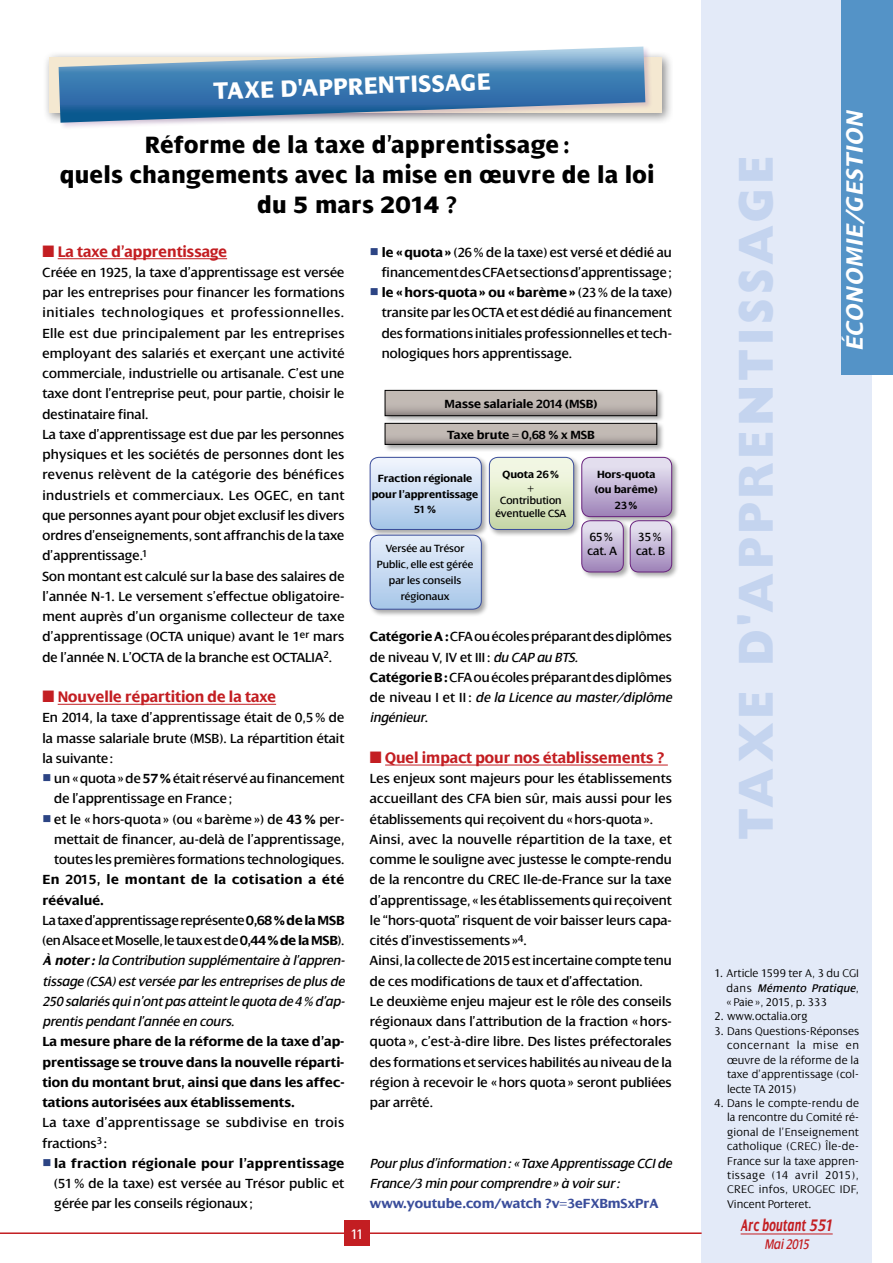
<style>
.page{position:relative;width:893px;height:1263px;background:#fff}
.page>*{position:absolute;margin:0;border:0;box-sizing:border-box;transform-origin:0 0}
.t1{font:800 49.5px "Gill Sans";letter-spacing:.095em;color:#c4d4ef;scale:.9 1}
.t2{font:800 25.5px/30px "Dialog";letter-spacing:.02em;color:#000;text-align:center;scale:.9 1}
.t3{font:800 25.5px "Dialog";color:#fff;scale:.9 1}
.t4{font:italic 700 25.5px "Dialog";color:#fff}
.t5{font:italic 700 18px "Dialog";letter-spacing:.02em;color:#c31e22;scale:.65 1}
.t6{font:700 16.5px "Dialog";color:#c31e22;scale:.95 1}
.t7{font:italic 15px "Dialog";color:#c31e22;scale:.85 1}
.t8{font:15px "Dialog";color:#fff;scale:.85 1}
.t9{font:14.25px/20.2px "Dialog";color:#000}
.t10{font:italic 14.25px/20.2px "Dialog";color:#000}
.t11{font:700 14.25px/20.2px "Dialog";color:#000;text-align:justify}
.t12{font:14.25px/20.2px "Dialog";letter-spacing:.03em;color:#000}
.t13{font:700 14.25px "Dialog";color:#3a4d9b}
.t14{font:700 12.75px "Dialog";color:#000}
.t15{font:12.75px/14px "Dialog";color:#000}
.t16{font:300 12px/14.4px "Dialog";color:#000;text-align:justify}
.t17{font:11.25px/15.8px "Dialog";color:#000;text-align:center}
.t18{font:700 11.25px/15.8px "Dialog";color:#000;text-align:center}
.s1{color:#2c4484}
.s2{font-weight:700}
.s3{font-weight:700;font-style:normal}
.s4{font-style:normal}
.s5{font-style:italic}
.s6{font-weight:400;font-style:italic}
</style>
<div class="page">
<div style="left:702px;top:0;width:170px;height:1263px;background:#e3eaf8"></div>
<hr style="left:0;top:1232px;width:702px;height:2px;background:#c31e22">
<div style="left:344px;top:1220px;width:26px;height:26px;background:#c31e22"></div>
<div style="left:842px;top:0;width:51px;height:374px;background:#5493c7"></div>
<hr style="left:741px;top:1233px;width:92px;height:1px;background:#c31e22">
<hr style="left:58px;top:258px;width:169px;height:1px;background:#c31e22">
<hr style="left:58px;top:704px;width:218px;height:1px;background:#c31e22">
<hr style="left:385px;top:765px;width:283px;height:1px;background:#c31e22">
<div style="left:383px;top:388px;width:281px;height:36px;background:#000;opacity:.35"></div>
<svg style="left:387px;top:392px;width:268px;height:22px;background:#b9b1ac"></svg>
<div style="left:385px;top:390px;width:272px;height:26px;border:1px solid #000"></div>
<div style="left:383px;top:421px;width:281px;height:31px;background:#000;opacity:.35"></div>
<svg style="left:387px;top:425px;width:268px;height:18px;background:#b9b1ac"></svg>
<div style="left:385px;top:423px;width:272px;height:22px;border:1px solid #000"></div>
<div style="left:580px;top:455px;width:99px;height:70px;background:#000;opacity:.35"></div>
<div style="left:580px;top:519px;width:51px;height:61px;background:#000;opacity:.35"></div>
<div style="left:628px;top:519px;width:52px;height:61px;background:#000;opacity:.35"></div>
<svg style="left:582px;top:457px;width:90px;height:115px;background:#c2b3d3"></svg>
<div style="left:630px;top:520px;width:42px;height:52px;border:1px solid #69237e;border-radius:9px"></div>
<div style="left:487px;top:455px;width:94px;height:82px;background:#000;opacity:.35"></div>
<svg style="left:489px;top:457px;width:85px;height:72px;background:#dfe9ca"></svg>
<div style="left:489px;top:457px;width:85px;height:73px;border:1px solid #3a4d9b;border-radius:9px"></div>
<div style="left:368px;top:455px;width:121px;height:82px;background:#000;opacity:.35"></div>
<svg style="left:370px;top:457px;width:111px;height:72px;background:#ccddf2"></svg>
<div style="left:370px;top:457px;width:111px;height:73px;border:1px solid #3a4d9b;border-radius:9px"></div>
<div style="left:368px;top:533px;width:121px;height:84px;background:#000;opacity:.35"></div>
<svg style="left:370px;top:535px;width:111px;height:74px;background:#c6d9f1"></svg>
<div style="left:370px;top:535px;width:111px;height:74px;border:1px solid #3a4d9b;border-radius:9px"></div>
<div style="left:43px;top:50px;width:630px;height:74px;background:#000;opacity:.44"></div>
<div style="left:49px;top:57px;width:612px;height:56px;background:#f4e8d1"></div>
<div style="left:57px;top:45px;width:596px;height:85px;background:#69237e;opacity:.2"></div>
<svg style="left:59px;top:47px;width:586px;height:76px;background:#6e99bf"></svg>
<h2 class="t3" style="left:213px;top:77px;width:201px;rotate:-2deg">Ta xe d'app rentissa</h2>
<h2 class="t2" style="left:60px;top:130px;width:663px">Réforme de la taxe d’apprentissage :<br>quels changements avec la mise en œuvre de la loi du 5 mars 2014 ?</h2>
<p class="t6" style="left:43px;top:242px;width:196px">■ La taxe d’apprentissage</p>
<p class="t9" style="left:43px;top:262px;width:304px">Créée en 1925, la taxe d’apprentissage est versée par les entreprises pour financer les formations initiales technologiques et professionnelles.<br>Elle est due principalement par les entreprises employant des salariés et exerçant une activité commerciale, industrielle ou artisanale. C’est une taxe dont l’entreprise peut, pour partie, choisir le destinataire final.<br>La taxe d’apprentissage est due par les personnes physiques et les sociétés de personnes dont les revenus relèvent de la catégorie des bénéfices industriels et commerciaux. Les OGEC, en tant que personnes ayant pour objet exclusif les divers ordres d’enseignements, sont affranchis de la taxe d’apprentissage.<sup>1<br></sup>Son montant est calculé sur la base des salaires de l’année N-1. Le versement s’effectue obligatoire&shy;ment auprès d’un organisme collecteur de taxe d’apprentissage (OCTA unique) avant le 1<sup>er</sup> mars de l’année N. L’OCTA de la branche est OCTALIA<sup>2</sup>.</p>
<p class="t6" style="left:43px;top:688px;width:247px">■ Nouvelle répartition de la taxe</p>
<p class="t9" style="left:43px;top:708px;width:303px;text-align:justify">En 2014, la taxe d’apprentissage était de 0,5% de la masse salariale brute (MSB). La répartition était la suivante :</p>
<p class="t9" style="left:54px;top:768px;width:292px;text-indent:-12px"><span class="s1">■</span> un «quota » de <span class="s2">57%</span> était réservé au financement de l’apprentissage en France ;</p>
<p class="t9" style="left:54px;top:809px;width:292px;text-align:justify;text-indent:-12px"><span class="s1">■</span> et le «hors-quota » (ou «barème ») de <span class="s2">43%</span> per&shy;mettait de financer, au-delà de l’apprentissage, toutes les premières formations technologiques.</p>
<p class="t10" style="left:43px;top:870px;width:304px"><span class="s3">En 2015, le montant de la cotisation a été réévalué.<br></span><span class="s4">La taxe d’apprentissage représente</span> <span class="s3">0,68% de la MSB </span><span class="s4">(en Alsace et Moselle, le taux est de</span> <span class="s3">0,44% de la MSB</span><span class="s4">).<br></span><span class="s2">À noter :</span> la Contribution supplémentaire à l’appren&shy;tissage (CSA) est versée par les entreprises de plus de 250 salariés qui n’ont pas atteint le quota de 4% d’ap&shy;prentis pendant l’année en cours.</p>
<p class="t11" style="left:43px;top:1032px;width:303px">La mesure phare de la réforme de la taxe d’ap&shy;prentissage se trouve dans la nouvelle réparti&shy;tion du montant brut, ainsi que dans les affec&shy;tations autorisées aux établissements.</p>
<p class="t12" style="left:43px;top:1113px;width:303px">La taxe d’apprentissage se subdivise en trois fractions<sup>3</sup> :</p>
<p class="t9" style="left:54px;top:1153px;width:292px;text-align:justify;text-indent:-12px"><span class="s1">■</span> <span class="s2">la fraction régionale pour l’apprentissage </span>(51% de la taxe) est versée au Trésor public et gérée par les conseils régionaux;</p>
<p class="t8" style="left:351px;top:1226px;width:16px">11</p>
<p class="t9" style="left:370px;top:242px;width:303px;text-align:right"><span class="s1">■</span> <span class="s2">le «quota»</span> (26% de la taxe) est versé et dédié au financement des CFA et sections d’apprentissage ;</p>
<p class="t9" style="left:382px;top:282px;width:292px;text-align:justify;text-indent:-12px"><span class="s1">■</span> <span class="s2">le «hors-quota» ou «barème»</span> (23% de la taxe) transite par les OCTA et est dédié au financement des formations initiales professionnelles et tech&shy;nologiques hors apprentissage.</p>
<p class="t14" style="left:445px;top:397px;width:154px">Masse salariale 2014 (MSB)</p>
<p class="t14" style="left:447px;top:428px;width:149px">Taxe brute = 0,68 % x MSB</p>
<p class="t18" style="left:595px;top:466px;width:64px">Hors-quota (ou barême)<br>23%</p>
<p class="t15" style="left:587px;top:530px;width:31px">65% cat. A</p>
<p class="t15" style="left:636px;top:530px;width:31px">35% cat. B</p>
<p class="t18" style="left:503px;top:466px;width:58px">Quota 26%</p>
<p class="t17" style="left:495px;top:482px;width:72px;line-height:12.8px">+<br>Contribution éventuelle CSA</p>
<p class="t18" style="left:372px;top:470px;width:108px">Fraction régionale pour l’apprentissage<br>51%</p>
<p class="t17" style="left:377px;top:541px;width:98px">Versée au Trésor<br>Public, elle est gérée par les conseils régionaux</p>
<p class="t9" style="left:370px;top:627px;width:303px"><span class="s2">Catégorie A:</span> CFA ou écoles préparant des diplômes de niveau V, IV et III : <span class="s5">du CAP au BTS.<br></span><span class="s2">Catégorie B:</span> CFA ou écoles préparant des diplômes de niveau I et II : <span class="s5">de la Licence au master/diplôme ingénieur</span>.</p>
<p class="t6" style="left:370px;top:748px;width:312px">■ Quel impact pour nos établissements ?</p>
<p class="t9" style="left:370px;top:768px;width:304px">Les enjeux sont majeurs pour les établissements accueillant des CFA bien sûr, mais aussi pour les établissements qui reçoivent du «hors-quota ».<br>Ainsi, avec la nouvelle répartition de la taxe, et comme le souligne avec justesse le compte-rendu de la rencontre du CREC Ile-de-France sur la taxe d’apprentissage, « les établissements qui reçoivent le “hors-quota” risquent de voir baisser leurs capa&shy;cités d’investissements »<sup>4</sup>.<br>Ainsi, la collecte de 2015 est incertaine compte tenu de ces modifications de taux et d’affectation.<br>Le deuxième enjeu majeur est le rôle des conseils régionaux dans l’attribution de la fraction «hors&shy;quota », c’est-à-dire libre. Des listes préfectorales des formations et services habilités au niveau de la région à recevoir le «hors quota » seront publiées par arrêté.</p>
<p class="t10" style="left:370px;top:1153px;width:303px">Pour plus d’information: « Taxe Apprentissage CCI de<br>France/3 min pour comprendre » à voir sur:</p>
<p class="t13" style="left:370px;top:1196px;width:290px">www.youtube.com/watch ?v=3eFXBmSxPrA</p>
<h1 class="t1" style="left:727px;top:840px;width:762px;rotate:-90deg">Taxe d'apprentissage</h1>
<h2 class="t4" style="left:841px;top:351px;width:243px;rotate:-90deg">ÉCONOMIE/GESTION</h2>
<p class="t16" style="left:726px;top:966px;width:134px;text-indent:-12px">1. Article 1599 ter A, 3 du CGI dans <span class="s6">Mémento Pratique</span>, «Paie », 2015, p. 333</p>
<p class="t16" style="left:714px;top:1009px;width:95px">2. www.octalia.org</p>
<p class="t16" style="left:727px;top:1024px;width:133px;text-indent:-13px">3. Dans Questions-Réponses concernant la mise en œuvre de la réforme de la taxe d’apprentissage (col&shy;lecte TA 2015)</p>
<p class="t16" style="left:727px;top:1096px;width:133px;text-indent:-13px">4. Dans le compte-rendu de la rencontre du Comité ré&shy;gional de l’Enseignement catholique (CREC) Île-de-France sur la taxe appren&shy;tissage (14 avril 2015), CREC infos, UROGEC IDF, Vincent Porteret.</p>
<p class="t5" style="left:740px;top:1216px;width:144px">Arc boutant 551</p>
<p class="t7" style="left:764px;top:1236px;width:54px">Mai 2015</p>
</div>
